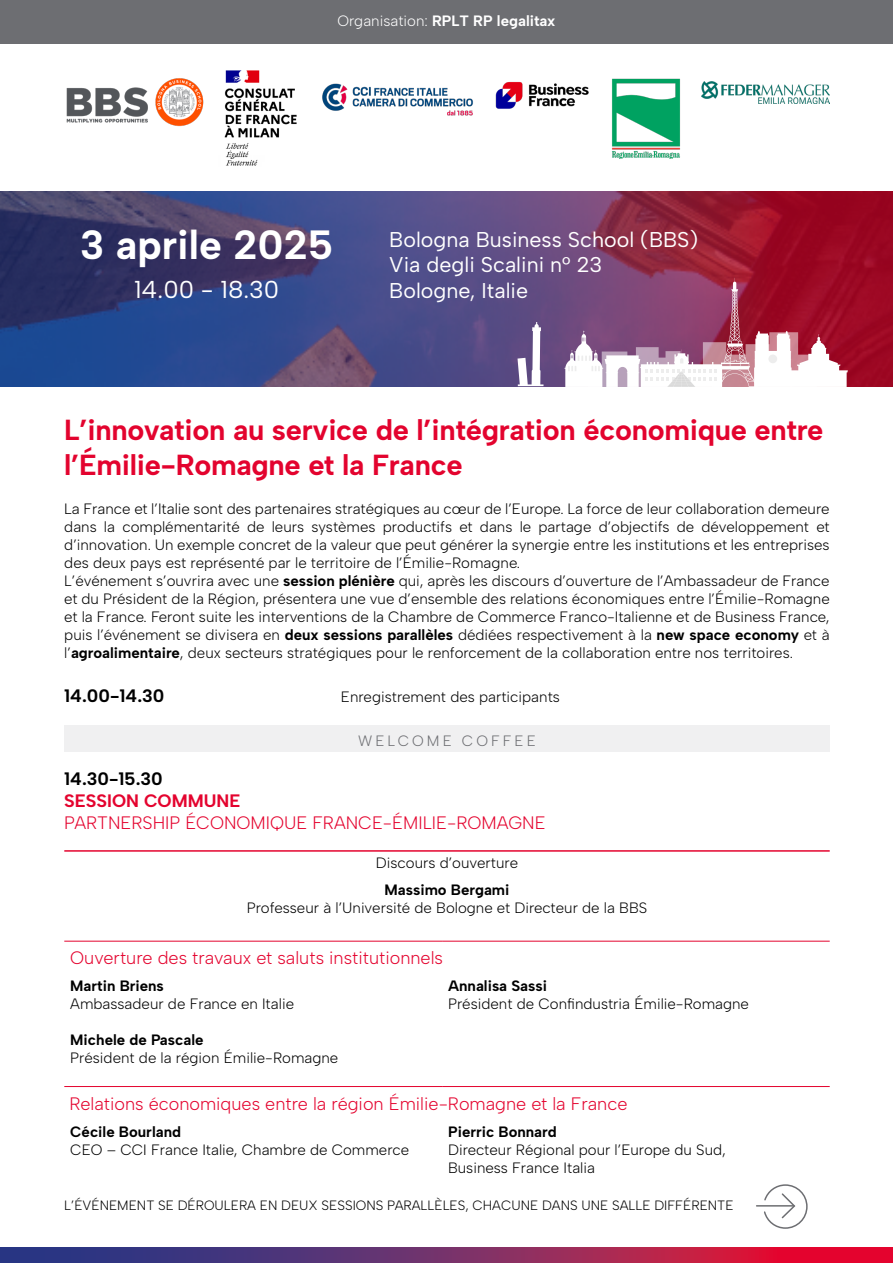
<style>
.page{position:relative;width:893px;height:1263px;background:#fff}
.page>*{position:absolute;margin:0;border:0;box-sizing:border-box;transform-origin:0 0}
.t1{font:700 40.8px "Albert Sans";color:#fff}
.t2{font:700 28.95px/34.8px "Albert Sans";letter-spacing:-.01em;color:#e3032e}
.t3{font:24.45px "Albert Sans Regular 400";color:#fff}
.t4{font:21.45px/25.7px "Albert Sans Regular 400";color:#fff}
.t5{font:300 18px "Albert Sans";color:#e4032e}
.t6{font:700 18px "Albert Sans";color:#000}
.t7{font:700 18px "Albert Sans";color:#e4032e}
.t8{font:300 15px/18px "Albert Sans";color:#000}
.t9{font:700 15px "Albert Sans";color:#000}
.t10{font:700 15px "Albert Sans";color:#fff}
.t11{font:300 15px "Albert Sans";letter-spacing:.2em;color:#6d6e72}
.t12{font:300 13.5px "Albert Sans";color:#000}
.s1{font-weight:300}
.s2{font-weight:700}
</style>
<div class="page">
<hr style="left:64px;top:850px;width:766px;height:2px;background:#e4032e">
<div style="left:64px;top:725px;width:766px;height:27px;background:#f0f0f1"></div>
<hr style="left:64px;top:941px;width:378px;height:1px;background:#e4032e">
<hr style="left:442px;top:941px;width:388px;height:1px;background:#e4032e">
<hr style="left:64px;top:1086px;width:378px;height:1px;background:#e4032e">
<hr style="left:442px;top:1086px;width:388px;height:1px;background:#e4032e">
<svg style="left:0;top:1248px;width:893px;height:15px;background:#802861"></svg>
<hr style="left:757px;top:1205px;width:37px;height:1px;background:#6d6e72">
<svg style="left:763px;top:1184px;width:45px;height:45px"></svg>
<img style="left:0;top:191px;width:893px;height:195px">
<svg style="left:564px;top:278px;width:284px;height:109px"></svg>
<svg style="left:517px;top:322px;width:26px;height:64px"></svg>
<div style="left:0;top:0;width:893px;height:43px;background:#6d6e72"></div>
<img style="left:224px;top:70px;width:73px;height:96px">
<img style="left:495px;top:82px;width:77px;height:27px">
<img style="left:322px;top:83px;width:151px;height:33px">
<img style="left:572px;top:78px;width:143px;height:81px">
<img style="left:702px;top:82px;width:128px;height:21px">
<img style="left:66px;top:78px;width:138px;height:49px">
<p class="t10" style="left:337px;top:12px;width:220px"><span class="s1">Organisation:</span> RPLT RP legalitax</p>
<h1 class="t1" style="left:80px;top:220px;width:255px">3 aprile 2025</h1>
<h3 class="t3" style="left:134px;top:275px;width:147px">14.00 - 18.30</h3>
<h3 class="t4" style="left:389px;top:226px;width:310px">Bologna Business School (BBS)<br>Via degli Scalini n° 23<br>Bologne, Italie</h3>
<h2 class="t2" style="left:64px;top:412px;width:761px">L’innovation au service de l’intégration économique entre l’Émilie-Romagne et la France</h2>
<p class="t8" style="left:64px;top:500px;width:767px">La France et l’Italie sont des partenaires stratégiques au cœur de l’Europe. La force de leur collaboration demeure dans la complémentarité de leurs systèmes productifs et dans le partage d’objectifs de développement et d’innovation. Un exemple concret de la valeur que peut générer la synergie entre les institutions et les entreprises des deux pays est représenté par le territoire de l’Émilie-Romagne.<br>L’événement s’ouvrira avec une <span class="s2">session plénière</span> qui, après les discours d’ouverture de l’Ambassadeur de France et du Président de la Région, présentera une vue d’ensemble des relations économiques entre l’Émilie-Romagne et la France. Feront suite les interventions de la Chambre de Commerce Franco-Italienne et de Business France, puis l’événement se divisera en <span class="s2">deux sessions parallèles</span> dédiées respectivement à la <span class="s2">new space economy</span> et à l’<span class="s2">agroalimentaire</span>, deux secteurs stratégiques pour le renforcement de la collaboration entre nos territoires.</p>
<p class="t6" style="left:64px;top:684px;width:102px">14.00-14.30</p>
<p class="t8" style="left:341px;top:687px;width:220px">Enregistrement des participants</p>
<p class="t11" style="left:358px;top:731px;width:179px">WELCOME COFFEE</p>
<p class="t6" style="left:64px;top:768px;width:100px">14.30-15.30</p>
<p class="t7" style="left:64px;top:790px;width:178px">SESSION COMMUNE</p>
<p class="t5" style="left:64px;top:811px;width:483px">PARTNERSHIP ÉCONOMIQUE FRANCE-ÉMILIE-ROMAGNE</p>
<p class="t8" style="left:376px;top:854px;width:144px">Discours d’ouverture</p>
<p class="t9" style="left:384px;top:881px;width:126px">Massimo Bergami</p>
<p class="t8" style="left:247px;top:899px;width:402px">Professeur à l’Université de Bologne et Directeur de la BBS</p>
<p class="t5" style="left:70px;top:947px;width:374px">Ouverture des travaux et saluts institutionnels</p>
<p class="t9" style="left:70px;top:976px;width:95px">Martin Briens</p>
<p class="t8" style="left:70px;top:994px;width:225px">Ambassadeur de France en Italie</p>
<p class="t9" style="left:70px;top:1030px;width:135px">Michele de Pascale</p>
<p class="t8" style="left:70px;top:1048px;width:270px">Président de la région Émilie-Romagne</p>
<p class="t9" style="left:448px;top:976px;width:101px">Annalisa Sassi</p>
<p class="t8" style="left:448px;top:994px;width:302px">Président de Confindustria Émilie-Romagne</p>
<p class="t5" style="left:69px;top:1093px;width:560px">Relations économiques entre la région Émilie-Romagne et la France</p>
<p class="t9" style="left:70px;top:1123px;width:112px">Cécile Bourland</p>
<p class="t8" style="left:70px;top:1141px;width:340px">CEO – CCI France Italie, Chambre de Commerce</p>
<p class="t9" style="left:448px;top:1123px;width:110px">Pierric Bonnard</p>
<p class="t8" style="left:448px;top:1141px;width:279px">Directeur Régional pour l’Europe du Sud,<br>Business France Italia</p>
<p class="t12" style="left:64px;top:1197px;width:671px">L’ÉVÉNEMENT SE DÉROULERA EN DEUX SESSIONS PARALLÈLES, CHACUNE DANS UNE SALLE DIFFÉRENTE</p>
</div>
